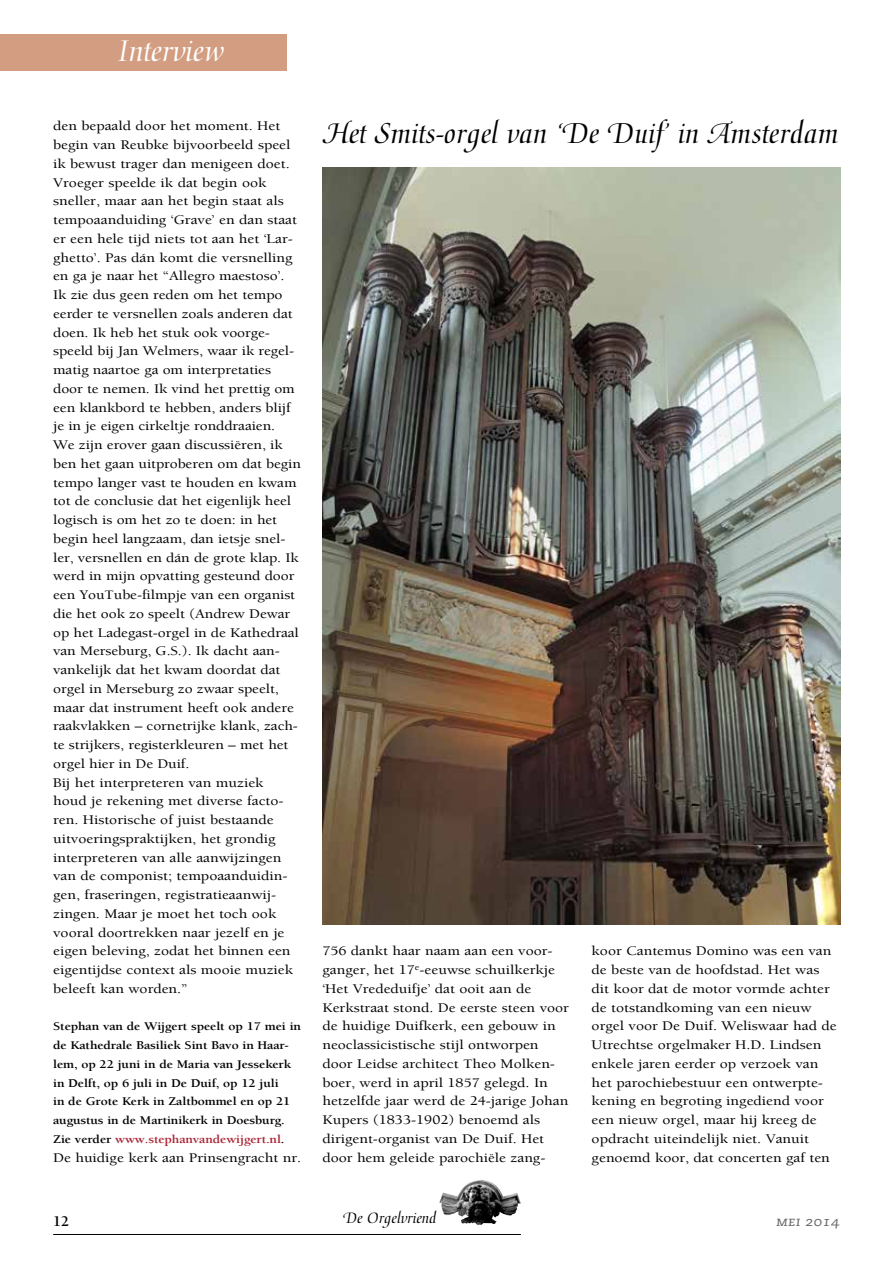
<style>
.page{position:relative;width:893px;height:1263px;background:#fff}
.page>*{position:absolute;margin:0;border:0;box-sizing:border-box;transform-origin:0 0}
.t1{font:33px "Medici Script";color:#fff}
.t2{font:31.5px "Medici Script";color:#000}
.t3{font:16.5px "Medici Script";color:#000}
.t4{font:700 15px "Berkeley Orgelvriend";color:#000}
.t5{font:13.5px/18.8px "Berkeley Orgelvriend";color:#000;scale:1.15 1}
.t6{font:13.5px "Caecilia Italic SC";color:#676767;scale:1.15 1}
.t7{font:700 12px/18.8px "Berkeley Orgelvriend";letter-spacing:-.01em;color:#000;scale:1.13 1}
.s1{color:#a92232}
</style>
<div class="page">
<img style="left:439px;top:1180px;width:82px;height:45px">
<hr style="left:53px;top:1234px;width:468px;height:1px;background:#000">
<div style="left:53px;top:34px;width:234px;height:36px;background:#d29d81"></div>
<div style="left:0;top:34px;width:53px;height:36px;background:#d29d81"></div>
<img style="left:322px;top:168px;width:518px;height:757px">
<h1 class="t1" style="left:96px;top:32px;width:152px">Orgelhistorie</h1>
<h1 class="t1" style="left:118px;top:32px;width:108px">Interview</h1>
<p class="t5" style="left:53px;top:117px;width:217px">den bepaald door het moment. Het begin van Reubke bijvoorbeeld speel ik bewust trager dan menigeen doet.<br>Vroeger speelde ik dat begin ook sneller, maar aan het begin staat als tempoaanduiding ‘Grave’ en dan staat er een hele tijd niets tot aan het ‘Lar&shy;ghetto’. Pas dán komt die versnelling en ga je naar het “Allegro maestoso’.<br>Ik zie dus geen reden om het tempo eerder te versnellen zoals anderen dat doen. Ik heb het stuk ook voorge&shy;speeld bij Jan Welmers, waar ik regel&shy;matig naartoe ga om interpretaties door te nemen. Ik vind het prettig om een klankbord te hebben, anders blijf je in je eigen cirkeltje ronddraaien.<br>We zijn erover gaan discussiëren, ik ben het gaan uitproberen om dat begin tempo langer vast te houden en kwam tot de conclusie dat het eigenlijk heel logisch is om het zo te doen: in het begin heel langzaam, dan ietsje snel&shy;ler, versnellen en dán de grote klap. Ik werd in mijn opvatting gesteund door een YouTube-filmpje van een organist die het ook zo speelt (Andrew Dewar op het Ladegast-orgel in de Kathedraal van Merseburg, G.S.). Ik dacht aan&shy;vankelijk dat het kwam doordat dat orgel in Merseburg zo zwaar speelt, maar dat instrument heeft ook andere raakvlakken – cornetrijke klank, zach&shy;te strijkers, registerkleuren – met het orgel hier in De Duif.<br>Bij het interpreteren van muziek<br>houd je rekening met diverse facto&shy;ren. Historische of juist bestaande uitvoeringspraktijken, het grondig interpreteren van alle aanwijzingen van de componist; tempoaanduidin&shy;gen, fraseringen, registratieaanwij&shy;zingen. Maar je moet het toch ook vooral doortrekken naar jezelf en je eigen beleving, zodat het binnen een eigentijdse context als mooie muziek beleeft kan worden.”</p>
<p class="t7" style="left:53px;top:1017px;width:221px">Stephan van de Wijgert speelt op 17 mei in de Kathedrale Basiliek Sint Bavo in Haar&shy;lem, op 22 juni in de Maria van Jessekerk in Delft, op 6 juli in De Duif, op 12 juli<br>in de Grote Kerk in Zaltbommel en op 21 augustus in de Martinikerk in Doesburg.<br>Zie verder <span class="s1">www.stephanvandewijgert.nl</span>.</p>
<p class="t5" style="left:53px;top:1148px;width:217px">De huidige kerk aan Prinsengracht nr.</p>
<h2 class="t2" style="left:322px;top:115px;width:518px">Het Smits-orgel van ‘De Duif’ in Amsterdam</h2>
<p class="t5" style="left:322px;top:942px;width:216px">756 dankt haar naam aan een voor&shy;ganger, het 17<sup>e</sup>-eeuwse schuilkerkje ‘Het Vrededuifje’ dat ooit aan de Kerkstraat stond. De eerste steen voor de huidige Duifkerk, een gebouw in neoclassicistische stijl ontworpen door Leidse architect Theo Molken&shy;boer, werd in april 1857 gelegd. In hetzelfde jaar werd de 24-jarige Johan Kupers (1833-1902) benoemd als dirigent-organist van De Duif. Het door hem geleide parochiële zang-</p>
<p class="t5" style="left:592px;top:942px;width:215px">koor Cantemus Domino was een van de beste van de hoofdstad. Het was dit koor dat de motor vormde achter de totstandkoming van een nieuw orgel voor De Duif. Weliswaar had de Utrechtse orgelmaker H.D. Lindsen enkele jaren eerder op verzoek van het parochiebestuur een ontwerpte&shy;kening en begroting ingediend voor een nieuw orgel, maar hij kreeg de opdracht uiteindelijk niet. Vanuit genoemd koor, dat concerten gaf ten</p>
<p class="t4" style="left:53px;top:1213px;width:18px">12</p>
<p class="t3" style="left:344px;top:1209px;width:94px">De Orgelvriend</p>
<p class="t6" style="left:776px;top:1214px;width:57px">mei 2014</p>
</div>
